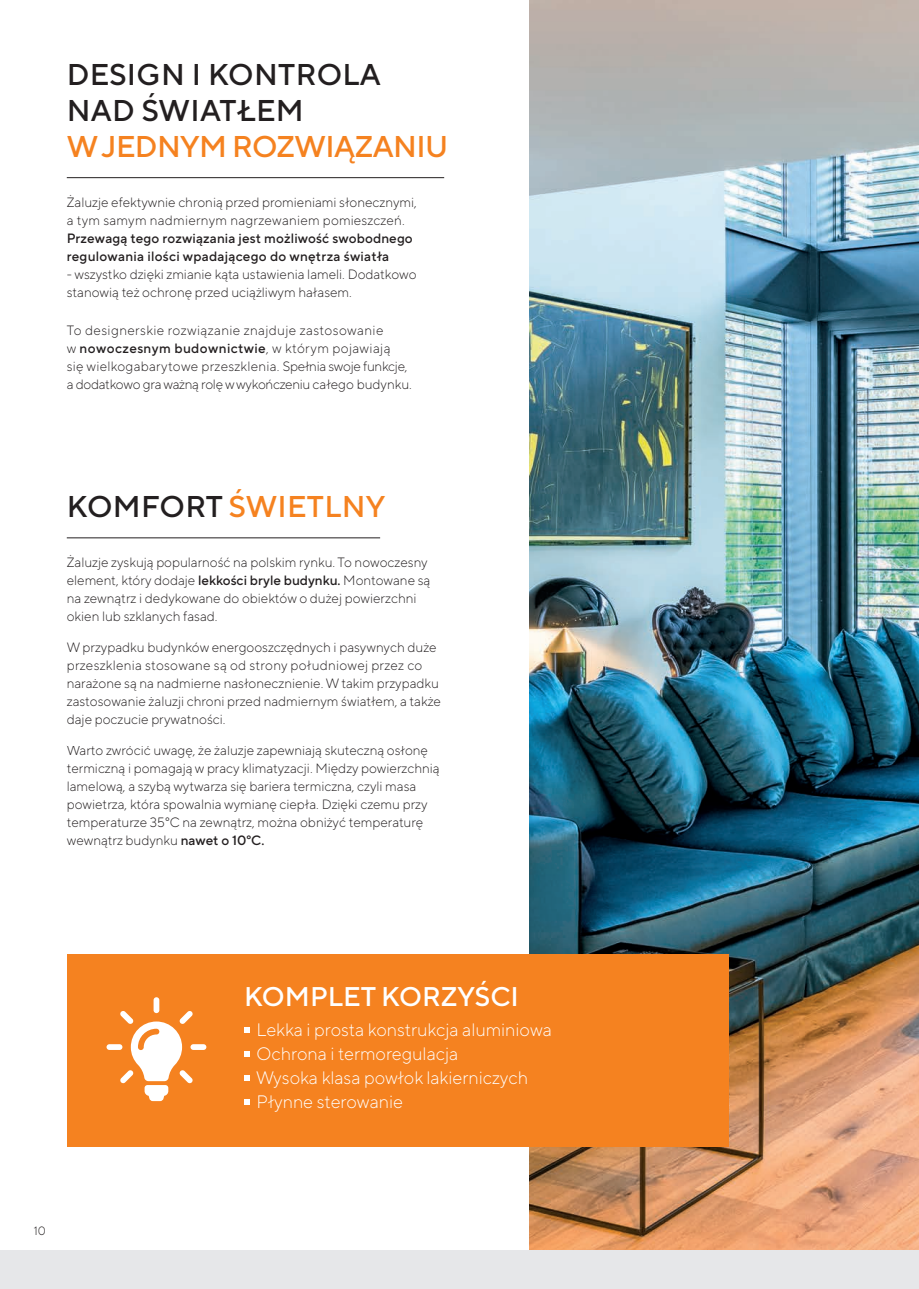
<style>
.page{position:relative;width:919px;height:1289px;background:#fff}
.page>*{position:absolute;margin:0;border:0;box-sizing:border-box;transform-origin:0 0}
.t1{font:500 30px/36px "TT Norms Pro";letter-spacing:.01em;color:#231f20}
.t2{font:500 30px "TT Norms Pro";letter-spacing:-.02em;color:#f58220}
.t3{font:500 30px "TT Norms Pro";letter-spacing:.01em;color:#f58220}
.t4{font:500 27px "TT Norms Pro";color:#fff}
.t5{font:300 18px/24px "TT Norms Pro";color:#fff}
.t6{font:300 13.5px/18px "TT Norms Pro";color:#231f20}
.t7{font:300 13.5px/18px "TT Norms Pro";letter-spacing:.02em;color:#231f20}
.t8{font:500 13.5px/18px "TT Norms Pro";letter-spacing:.01em;color:#231f20}
.t9{font:300 12px "TT Norms Pro";color:#231f20}
.s1{font-weight:500}
.s2{color:#231f20}
</style>
<div class="page">
<img style="left:529px;top:0;width:389px;height:1250px">
<div style="left:67px;top:954px;width:246px;height:192px;background:#f58220"></div>
<div style="left:0;top:1250px;width:918px;height:38px;background:#e6e7e9"></div>
<hr style="left:67px;top:177px;width:377px;height:1px;background:#231f20">
<hr style="left:67px;top:537px;width:313px;height:1px;background:#231f20">
<div style="left:214px;top:954px;width:515px;height:192px;background:#f58220"></div>
<svg style="left:244px;top:1027px;width:5px;height:5px"></svg>
<svg style="left:244px;top:1051px;width:5px;height:5px"></svg>
<svg style="left:244px;top:1075px;width:5px;height:5px"></svg>
<svg style="left:244px;top:1099px;width:5px;height:5px"></svg>
<svg style="left:106px;top:997px;width:100px;height:104px"></svg>
<h1 class="t1" style="left:67px;top:55px;width:315px">DESIGN I KONTROLA<br>NAD ŚWIATŁEM</h1>
<h1 class="t2" style="left:67px;top:127px;width:383px">W JEDNYM ROZWIĄZANIU</h1>
<p class="t6" style="left:67px;top:192px;width:351px">Żaluzje efektywnie chronią przed promieniami słonecznymi, a tym samym nadmiernym nagrzewaniem pomieszczeń.</p>
<p class="t8" style="left:67px;top:228px;width:347px">Przewagą tego rozwiązania jest możliwość swobodnego regulowania ilości wpadającego do wnętrza światła</p>
<p class="t6" style="left:67px;top:264px;width:351px">- wszystko dzięki zmianie kąta ustawienia lameli. Dodatkowo stanowią też ochronę przed uciążliwym hałasem.</p>
<p class="t7" style="left:67px;top:321px;width:346px">To designerskie rozwiązanie znajduje zastosowanie<br>w <span class="s1">nowoczesnym budownictwie</span>, w którym pojawiają<br>się wielkogabarytowe przeszklenia. Spełnia swoje funkcje, a dodatkowo gra ważną rolę w wykończeniu całego budynku.</p>
<h1 class="t3" style="left:67px;top:487px;width:320px"><span class="s2">KOMFORT</span> ŚWIETLNY</h1>
<p class="t6" style="left:67px;top:552px;width:365px">Żaluzje zyskują popularność na polskim rynku. To nowoczesny element, który dodaje <span class="s1">lekkości bryle budynku.</span> Montowane są na zewnątrz i dedykowane do obiektów o dużej powierzchni okien lub szklanych fasad.</p>
<p class="t6" style="left:67px;top:637px;width:375px">W przypadku budynków energooszczędnych i pasywnych duże przeszklenia stosowane są od strony południowej przez co narażone są na nadmierne nasłonecznienie. W takim przypadku zastosowanie żaluzji chroni przed nadmiernym światłem, a także daje poczucie prywatności.</p>
<p class="t6" style="left:67px;top:740px;width:374px">Warto zwrócić uwagę, że żaluzje zapewniają skuteczną osłonę termiczną i pomagają w pracy klimatyzacji. Między powierzchnią lamelową, a szybą wytwarza się bariera termiczna, czyli masa powietrza, która spowalnia wymianę ciepła. Dzięki czemu przy temperaturze 35°C na zewnątrz, można obniżyć temperaturę wewnątrz budynku <span class="s1">nawet o 10°C.</span></p>
<p class="t9" style="left:34px;top:1222px;width:14px">10</p>
<h2 class="t4" style="left:244px;top:978px;width:276px">KOMPLET KORZYŚCI</h2>
<h3 class="t5" style="left:256px;top:1016px;width:297px">Lekka i prosta konstrukcja aluminiowa<br>Ochrona i termoregulacja<br>Wysoka klasa powłok lakierniczych<br>Płynne sterowanie</h3>
</div>
